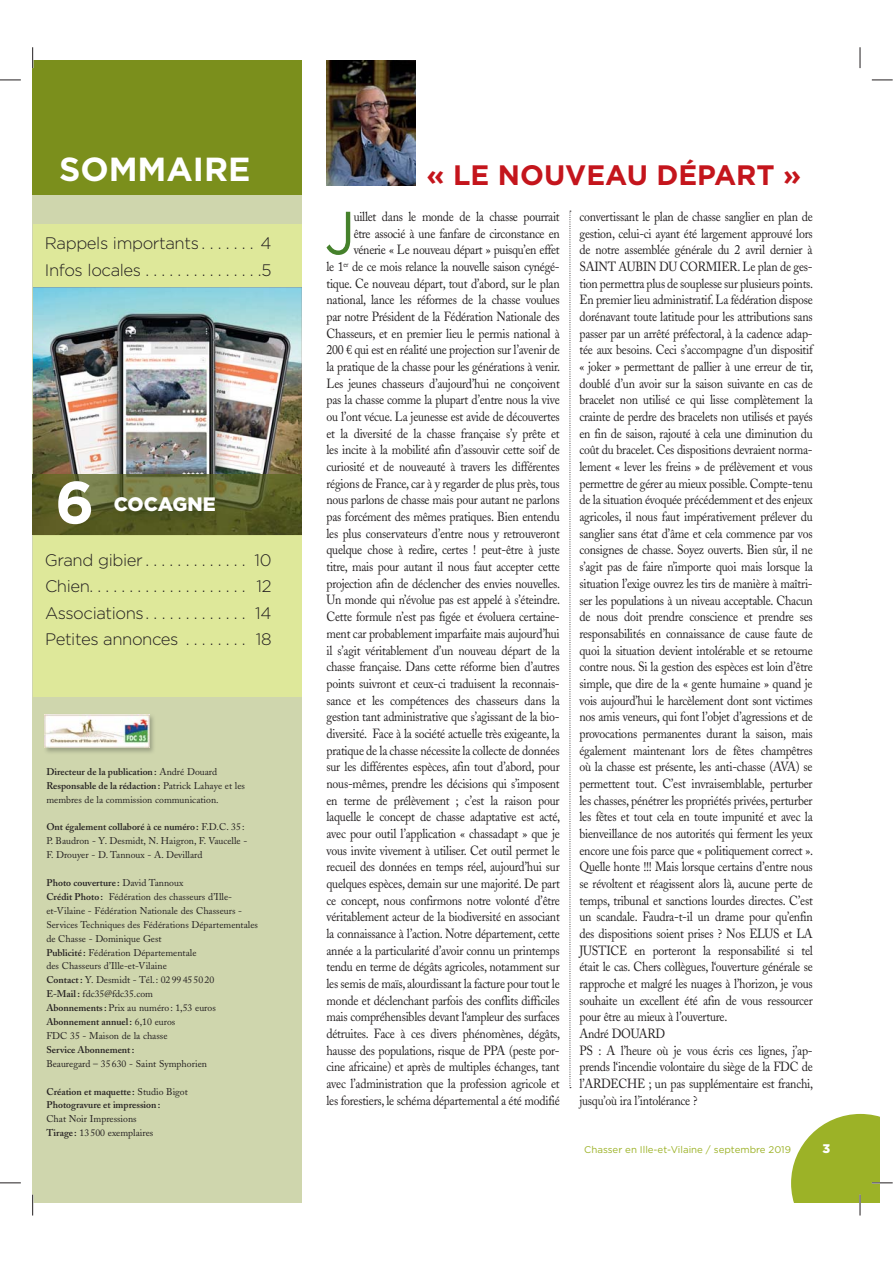
<style>
.page{position:relative;width:893px;height:1263px;background:#fff}
.page>*{position:absolute;margin:0;border:0;box-sizing:border-box;transform-origin:0 0}
.t1{font:60.9px "Gotham";color:#45812b;scale:.9 1}
.t2{font:700 59.4px "Gotham";color:#fff}
.t3{font:700 33.3px "Gotham";color:#fff}
.t4{font:700 28.05px "Gotham";color:#c4151c}
.t5{font:900 19.5px "Gotham";letter-spacing:-.005em;color:#fff}
.t6{font:300 16.65px/26.4px "Gotham";letter-spacing:-.025em;color:#231f20}
.t7{font:13.2px/16.6px "Adobe Caslon";letter-spacing:-.02em;color:#231f20;text-align:right;scale:.9 1}
.t8{font:900 12.45px "Gotham";color:#fff}
.t9{font:9.75px/14px "Adobe Caslon";color:#231f20}
.t10{font:600 9.75px/14px "Adobe Caslon";color:#231f20}
.t11{font:9.75px "Gotham";color:#9cb227}
.s1{font-weight:600}
.s2{font-weight:400}
.s3{font-family:"Adobe Caslon Pro"}
</style>
<div class="page">
<div style="left:33px;top:80px;width:269px;height:1123px;background:#cfd6ad"></div>
<div style="left:33px;top:225px;width:269px;height:472px;background:#dee89a"></div>
<div style="left:33px;top:60px;width:269px;height:135px;background:#7b8f1c"></div>
<svg style="left:570px;top:211px;width:1px;height:877px"></svg>
<img style="left:44px;top:714px;width:110px;height:39px">
<img style="left:45px;top:715px;width:104px;height:33px">
<img style="left:33px;top:287px;width:269px;height:187px">
<img style="left:327px;top:60px;width:88px;height:125px">
<img style="left:33px;top:474px;width:269px;height:61px">
<hr style="left:32px;top:47px;width:2px;height:21px;background:#fff">
<hr style="left:32px;top:1195px;width:2px;height:21px;background:#fff">
<svg style="left:0;top:80px;width:21px;height:1px"></svg>
<svg style="left:872px;top:80px;width:21px;height:1px"></svg>
<svg style="left:0;top:1183px;width:21px;height:1px"></svg>
<svg style="left:32px;top:47px;width:1px;height:21px"></svg>
<svg style="left:32px;top:1195px;width:1px;height:21px"></svg>
<svg style="left:860px;top:47px;width:1px;height:21px"></svg>
<svg style="left:791px;top:1114px;width:102px;height:102px"></svg>
<h3 class="t3" style="left:59px;top:150px;width:193px">SOMMAIRE</h3>
<p class="t6" style="left:45px;top:231px;width:228px">Rappels importants . . . . . . . 4<br>Infos locales...............5</p>
<h2 class="t2" style="left:55px;top:468px;width:41px">6</h2>
<h3 class="t5" style="left:114px;top:497px;width:103px">COCAGNE</h3>
<p class="t6" style="left:45px;top:548px;width:228px;text-align:justify">Grand gibier............. 10<br>Chien.................... 12<br>Associations............. 14<br>Petites annonces . . . . . . . . 18</p>
<p class="t9" style="left:46px;top:766px;width:200px"><span class="s1">Directeur de la publication :</span> André Douard<br><span class="s1">Responsable de la rédaction :</span> Patrick Lahaye et les membres de la commission communication.</p>
<p class="t9" style="left:46px;top:821px;width:203px"><span class="s1">Ont également collaboré à ce numéro :</span> F.D.C. 35:<br>P. Baudron - Y. Desmidt, N. Haigron, F. Vaucelle -<br>F. Drouyer - D. Tannoux - A. Devillard</p>
<p class="t9" style="left:46px;top:877px;width:213px"><span class="s1">Photo couverture :</span> David Tannoux<br><span class="s1">Crédit Photo :</span> Fédération des chasseurs d’Ille&shy;et-Vilaine - Fédération Nationale des Chasseurs - Services Techniques des Fédérations Départementales de Chasse - Dominique Gest<br><span class="s1">Publicité :</span> Fédération Départementale<br>des Chasseurs d’Ille-et-Vilaine<br><span class="s1">Contact :</span> Y. Desmidt - Tél.: 0299455020<br><span class="s1">E-Mail :</span> fdc35@fdc35.com<br><span class="s1">Abonnements :</span> Prix au numéro: 1,53 euros <span class="s1">Abonnement annuel :</span> 6,10 euros<br>FDC 35 - Maison de la chasse</p>
<p class="t10" style="left:46px;top:1044px;width:89px">Service Abonnement :</p>
<p class="t9" style="left:46px;top:1058px;width:162px">Beauregard – 35630 - Saint Symphorien</p>
<p class="t10" style="left:46px;top:1085px;width:143px">Création et maquette : <span class="s2">Studio Bigot<br></span>Photogravure et impression :</p>
<p class="t9" style="left:46px;top:1113px;width:108px">Chat Noir Impressions<br><span class="s1">Tirage :</span> 13500 exemplaires</p>
<h3 class="t4" style="left:427px;top:158px;width:376px">« LE NOUVEAU DÉPART »</h3>
<p class="t7" style="left:326px;top:210px;width:261px">uillet dans le monde de la chasse pourrait<br>être associé à une fanfare de circonstance en vénerie « Le nouveau départ » puisqu’en effet<br>le 1<sup>er</sup> de ce mois relance la nouvelle saison cynégé&shy;tique. Ce nouveau départ, tout d’abord, sur le plan national, lance les réformes de la chasse voulues par notre Président de la Fédération Nationale des Chasseurs, et en premier lieu le permis national à 200 <span class="s3">€</span> qui est en réalité une projection sur l’avenir de la pratique de la chasse pour les générations à venir.<br>Les jeunes chasseurs d’aujourd’hui ne conçoivent pas la chasse comme la plupart d’entre nous la vive ou l’ont vécue. La jeunesse est avide de découvertes et la diversité de la chasse française s’y prête et les incite à la mobilité afin d’assouvir cette soif de curiosité et de nouveauté à travers les différentes régions de France, car à y regarder de plus près, tous nous parlons de chasse mais pour autant ne parlons pas forcément des mêmes pratiques. Bien entendu les plus conservateurs d’entre nous y retrouveront quelque chose à redire, certes ! peut-être à juste titre, mais pour autant il nous faut accepter cette projection afin de déclencher des envies nouvelles.<br>Un monde qui n’évolue pas est appelé à s’éteindre.<br>Cette formule n’est pas figée et évoluera certaine&shy;ment car probablement imparfaite mais aujourd’hui il s’agit véritablement d’un nouveau départ de la chasse française. Dans cette réforme bien d’autres points suivront et ceux-ci traduisent la reconnais&shy;sance et les compétences des chasseurs dans la gestion tant administrative que s’agissant de la bio&shy;diversité. Face à la société actuelle très exigeante, la pratique de la chasse nécessite la collecte de données sur les différentes espèces, afin tout d’abord, pour nous-mêmes, prendre les décisions qui s’imposent en terme de prélèvement ; c’est la raison pour laquelle le concept de chasse adaptative est acté, avec pour outil l’application « chassadapt » que je vous invite vivement à utiliser. Cet outil permet le recueil des données en temps réel, aujourd’hui sur quelques espèces, demain sur une majorité. De part ce concept, nous confirmons notre volonté d’être véritablement acteur de la biodiversité en associant la connaissance à l’action. Notre département, cette année a la particularité d’avoir connu un printemps tendu en terme de dégâts agricoles, notamment sur les semis de maïs, alourdissant la facture pour tout le monde et déclenchant parfois des conflits difficiles mais compréhensibles devant l‘ampleur des surfaces détruites. Face à ces divers phénomènes, dégâts, hausse des populations, risque de PPA (peste por&shy;cine africaine) et après de multiples échanges, tant avec l’administration que la profession agricole et les forestiers, le schéma départemental a été modifié</p>
<p class="t7" style="left:579px;top:210px;width:261px;text-align:left">convertissant le plan de chasse sanglier en plan de gestion, celui-ci ayant été largement approuvé lors de notre assemblée générale du 2 avril dernier à SAINT AUBIN DU CORMIER. Le plan de ges&shy;tion permettra plus de souplesse sur plusieurs points.<br>En premier lieu administratif. La fédération dispose dorénavant toute latitude pour les attributions sans passer par un arrêté préfectoral, à la cadence adap&shy;tée aux besoins. Ceci s’accompagne d’un dispositif « joker » permettant de pallier à une erreur de tir, doublé d’un avoir sur la saison suivante en cas de bracelet non utilisé ce qui lisse complètement la crainte de perdre des bracelets non utilisés et payés en fin de saison, rajouté à cela une diminution du coût du bracelet. Ces dispositions devraient norma&shy;lement « lever les freins » de prélèvement et vous permettre de gérer au mieux possible. Compte-tenu de la situation évoquée précédemment et des enjeux agricoles, il nous faut impérativement prélever du sanglier sans état d’âme et cela commence par vos consignes de chasse. Soyez ouverts. Bien sûr, il ne s’agit pas de faire n’importe quoi mais lorsque la situation l’exige ouvrez les tirs de manière à maîtri&shy;ser les populations à un niveau acceptable. Chacun de nous doit prendre conscience et prendre ses responsabilités en connaissance de cause faute de quoi la situation devient intolérable et se retourne contre nous. Si la gestion des espèces est loin d’être simple, que dire de la « gente humaine » quand je vois aujourd’hui le harcèlement dont sont victimes nos amis veneurs, qui font l’objet d’agressions et de provocations permanentes durant la saison, mais également maintenant lors de fêtes champêtres où la chasse est présente, les anti-chasse (AVA) se permettent tout. C’est invraisemblable, perturber les chasses, pénétrer les propriétés privées, perturber les fêtes et tout cela en toute impunité et avec la bienveillance de nos autorités qui ferment les yeux encore une fois parce que « politiquement correct ».<br>Quelle honte !!! Mais lorsque certains d’entre nous se révoltent et réagissent alors là, aucune perte de temps, tribunal et sanctions lourdes directes. C’est un scandale. Faudra-t-il un drame pour qu’enfin des dispositions soient prises ? Nos ELUS et LA JUSTICE en porteront la responsabilité si tel était le cas. Chers collègues, l‘ouverture générale se rapproche et malgré les nuages à l’horizon, je vous souhaite un excellent été afin de vous ressourcer pour être au mieux à l’ouverture.<br>André DOUARD<br>PS : A l’heure où je vous écris ces lignes, j’ap&shy;prends l‘incendie volontaire du siège de la FDC de l’ARDECHE ; un pas supplémentaire est franchi, jusqu’où ira l’intolérance ?</p>
<h1 class="t1" style="left:325px;top:210px;width:35px">J</h1>
<p class="t11" style="left:584px;top:1145px;width:208px">Chasser en Ille-et-Vilaine / septembre 2019</p>
<p class="t8" style="left:822px;top:1144px;width:9px">3</p>
</div>
